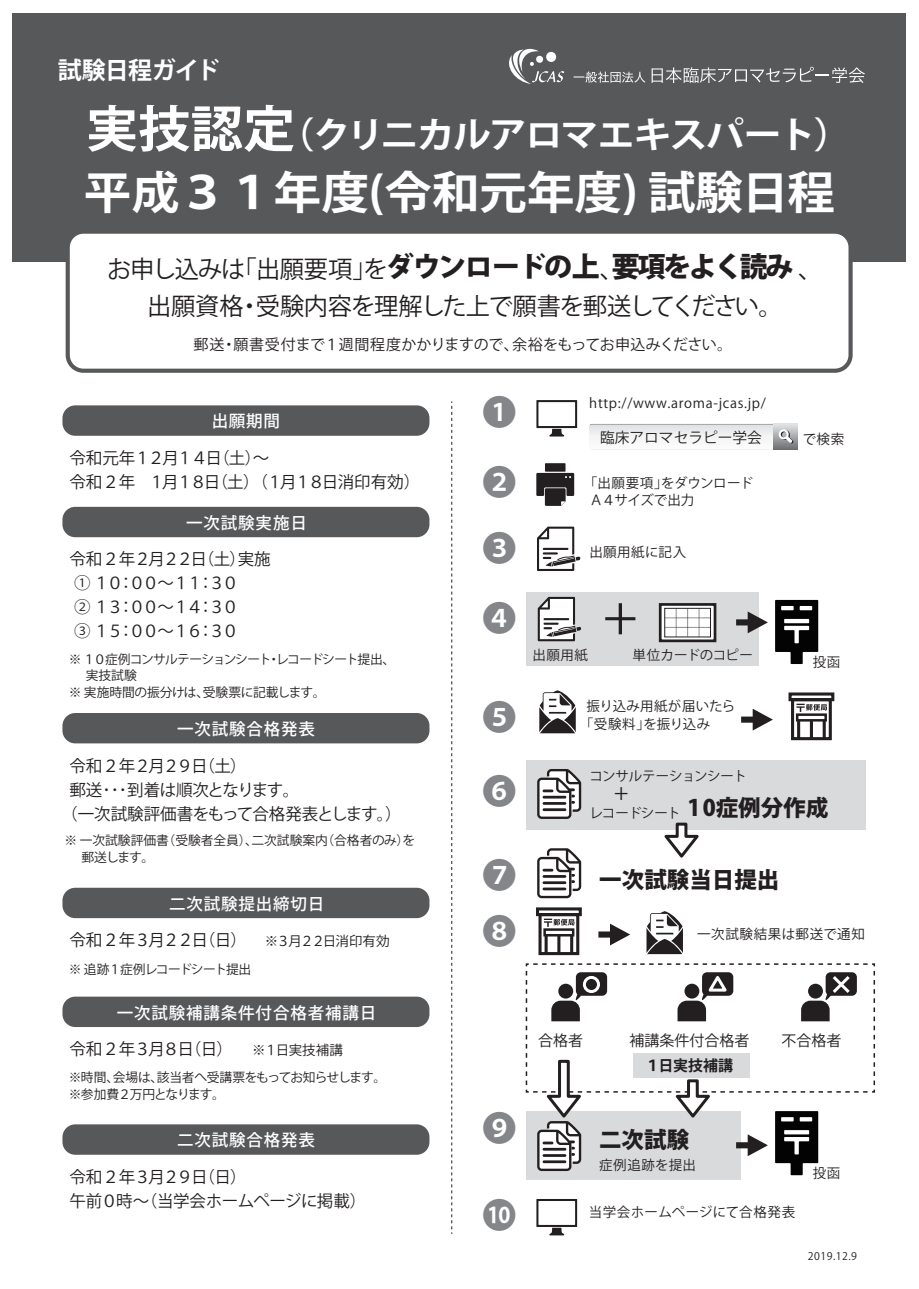
<style>
.page{position:relative;width:919px;height:1289px;background:#fff}
.page>*{position:absolute;margin:0;border:0;box-sizing:border-box;transform-origin:0 0}
.t1{font:51.6px "Hira Kaku Std N W7 90 ms RKSJ H";color:#231f20}
.t2{font:700 45px "Koz Go Pr 6 N";color:#fff;scale:1.05 1}
.t3{font:700 36px "Koz Go Pr 6 N";letter-spacing:-.05em;color:#fff;scale:1.05 1}
.t4{font:34.5px "Koz Go Pr 6 N";color:#848689}
.t5{font:24.15px/36.8px "Hira Kaku Std N W3 90 ms RKSJ H";letter-spacing:-.04em;color:#231f20;text-align:center}
.t6{font:700 24px "Koz Go Pr 6 N";letter-spacing:-.03em;color:#fff}
.t7{font:800 22.5px "Koz Go Pr 6 N";color:#231f20}
.t8{font:21.3px "Hira Kaku Std N W7 90 ms RKSJ H";color:#231f20}
.t9{font:16.5px "Hira Kaku Std N W4 90 ms RKSJ H";letter-spacing:-.085em;color:#231f20}
.t10{font:500 16.5px "Koz Go Pr 6 N";letter-spacing:.05em;color:#fff}
.t11{font:16.5px/24px "Hira Kaku Std N W4 90 ms RKSJ H";letter-spacing:-.12em;color:#231f20}
.t12{font:16.5px/24px "Hira Kaku Std N W4 90 ms RKSJ H";letter-spacing:-.035em;color:#231f20}
.t13{font:16.5px/24px "Hira Kaku Std N W4 90 ms RKSJ H";letter-spacing:-.135em;color:#231f20}
.t14{font:16.5px "Hira Kaku Std N W4 90 ms RKSJ H";letter-spacing:-.02em;color:#231f20}
.t15{font:16.5px "Hira Kaku Std N W4 90 ms RKSJ H";letter-spacing:-.055em;color:#231f20}
.t16{font:15px "Hira Kaku Std N W4 90 ms RKSJ H";letter-spacing:-.015em;color:#231f20}
.t17{font:15px "Hira Kaku Std N W7 90 ms RKSJ H";color:#231f20}
.t18{font:700 15px "Koz Go Pr 6 N";color:#231f20}
.t19{font:14.7px "Koz Go Pr 6 N";color:#231f20}
.t20{font:13.5px/18.5px "Hira Kaku Std N W4 90 ms RKSJ H";letter-spacing:.02em;color:#231f20}
.t21{font:13.5px "Hira Kaku Std N W4 90 ms RKSJ H";letter-spacing:.05em;color:#231f20}
.t22{font:13.5px "Hira Kaku Std N W4 90 ms RKSJ H";letter-spacing:-.02em;color:#231f20}
.t23{font:13.5px "Hira Kaku Std N W4 90 ms RKSJ H";letter-spacing:-.005em;color:#231f20}
.t24{font:13.5px "Hira Kaku Std N W4 90 ms RKSJ H";letter-spacing:-.03em;color:#231f20}
.t25{font:13.5px "Hira Kaku Std N W4 90 ms RKSJ H";letter-spacing:.04em;color:#231f20}
.t26{font:13.5px "Hira Kaku Std N W4 90 ms RKSJ H";letter-spacing:-.05em;color:#231f20}
.t27{font:12.75px/16.5px "Hira Kaku Std N W4 90 ms RKSJ H";letter-spacing:-.075em;color:#231f20}
.t28{font:12.75px/16.5px "Hira Kaku Std N W4 90 ms RKSJ H";color:#231f20}
.t29{font:12.75px "Hira Kaku Std N W4 90 ms RKSJ H";letter-spacing:-.08em;color:#231f20}
.t30{font:12.75px "Hira Kaku Std N W4 90 ms RKSJ H";letter-spacing:-.04em;color:#231f20}
.t31{font:12.75px "Hira Kaku Std N W4 90 ms RKSJ H";letter-spacing:-.085em;color:#231f20}
.t32{font:10.5px "Hira Kaku Std N W4 90 ms RKSJ H";letter-spacing:.05em;color:#231f20}
.s1{font-size:49.65px}
.s2{font-family:"Koz Go Pr 6 N";font-weight:800;font-size:28.05px}
.s3{font-size:13.5px}
</style>
<div class="page">
<div style="left:526px;top:1110px;width:215px;height:69px;background:#d9dadc"></div>
<div style="left:526px;top:760px;width:339px;height:69px;background:#d9dadc"></div>
<div style="left:526px;top:591px;width:232px;height:74px;background:#d9dadc"></div>
<div style="left:12px;top:13px;width:893px;height:249px;background:#57585a"></div>
<div style="left:62px;top:405px;width:367px;height:31px;background:#57585a;border-radius:13px"></div>
<svg style="left:651px;top:67px;width:213px;height:16px"></svg>
<svg style="left:573px;top:71px;width:72px;height:12px"></svg>
<svg style="left:509px;top:48px;width:55px;height:36px"></svg>
<div style="left:62px;top:507px;width:367px;height:30px;background:#57585a;border-radius:13px"></div>
<svg style="left:536px;top:400px;width:41px;height:36px"></svg>
<div style="left:589px;top:424px;width:208px;height:25px;background:#a9aaad;border-radius:2px"></div>
<div style="left:589px;top:425px;width:208px;height:24px;background:linear-gradient(to bottom,#e4e5e7,#fdfdfd)"></div>
<svg style="left:773px;top:424px;width:24px;height:25px"></svg>
<svg style="left:778px;top:429px;width:15px;height:15px"></svg>
<svg style="left:536px;top:1199px;width:41px;height:36px"></svg>
<svg style="left:537px;top:526px;width:44px;height:45px"></svg>
<div style="left:788px;top:692px;width:46px;height:9px;border:3px solid #231f20"></div>
<div style="left:795px;top:713px;width:31px;height:8px;border:3px solid #231f20"></div>
<div style="left:791px;top:698px;width:40px;height:42px;border:3px solid #231f20"></div>
<hr style="left:797px;top:720px;width:3px;height:18px;background:#231f20">
<hr style="left:822px;top:720px;width:3px;height:18px;background:#231f20">
<hr style="left:809px;top:720px;width:3px;height:18px;background:#231f20">
<svg style="left:796px;top:703px;width:31px;height:9px"></svg>
<svg style="left:539px;top:690px;width:36px;height:43px"></svg>
<svg style="left:646px;top:911px;width:37px;height:43px"></svg>
<svg style="left:537px;top:597px;width:44px;height:44px"></svg>
<svg style="left:775px;top:600px;width:43px;height:64px"></svg>
<svg style="left:658px;top:603px;width:58px;height:39px"></svg>
<svg style="left:664px;top:608px;width:47px;height:29px"></svg>
<svg style="left:736px;top:611px;width:31px;height:22px"></svg>
<svg style="left:741px;top:708px;width:31px;height:22px"></svg>
<div style="left:536px;top:907px;width:45px;height:9px;border:3px solid #231f20"></div>
<div style="left:543px;top:928px;width:31px;height:8px;border:3px solid #231f20"></div>
<div style="left:538px;top:913px;width:41px;height:42px;border:3px solid #231f20"></div>
<hr style="left:544px;top:935px;width:3px;height:18px;background:#231f20">
<hr style="left:570px;top:935px;width:3px;height:18px;background:#231f20">
<hr style="left:557px;top:935px;width:3px;height:18px;background:#231f20">
<svg style="left:544px;top:918px;width:30px;height:8px"></svg>
<svg style="left:598px;top:923px;width:32px;height:22px"></svg>
<svg style="left:536px;top:463px;width:38px;height:43px"></svg>
<svg style="left:537px;top:769px;width:44px;height:50px;background:#a7a5a6"></svg>
<svg style="left:537px;top:848px;width:44px;height:50px"></svg>
<div style="left:62px;top:713px;width:367px;height:30px;background:#57585a;border-radius:13px"></div>
<div style="left:62px;top:887px;width:367px;height:31px;background:#57585a;border-radius:13px"></div>
<div style="left:62px;top:996px;width:367px;height:31px;background:#57585a;border-radius:13px"></div>
<div style="left:62px;top:1124px;width:367px;height:30px;background:#57585a;border-radius:13px"></div>
<svg style="left:451px;top:401px;width:1px;height:832px"></svg>
<svg style="left:659px;top:822px;width:44px;height:36px"></svg>
<svg style="left:525px;top:963px;width:350px;height:212px"></svg>
<div style="left:68px;top:232px;width:782px;height:139px;background:#fff;border-radius:16px"></div>
<div style="left:66px;top:229px;width:786px;height:144px;border:4px solid #57585a;border-radius:16px"></div>
<h3 class="t6" style="left:58px;top:56px;width:163px">試験日程ガイド</h3>
<h3 class="t3" style="left:86px;top:115px;width:730px"><span class="s1">実技認定</span>（クリニカルアロマエキスパート）</h3>
<h2 class="t2" style="left:84px;top:167px;width:717px">平成３１年度(令和元年度) 試験日程</h2>
<h3 class="t5" style="left:107px;top:251px;width:716px">お申し込みは「出願要項」を<span class="s2">ダウンロードの上</span>、<span class="s2">要項をよく読み</span>、出願資格・受験内容を理解した上で願書を郵送してください。</h3>
<p class="t16" style="left:194px;top:336px;width:540px">郵送・願書受付まで１週間程度かかりますので、余裕をもってお申込みください。</p>
<p class="t10" style="left:212px;top:412px;width:70px">出願期間</p>
<p class="t11" style="left:69px;top:446px;width:352px">令和元年１２月１４日（土）～<br>令和２年 １月１８日（土）（１月１８日消印有効）</p>
<p class="t10" style="left:186px;top:513px;width:122px">一次試験実施日</p>
<p class="t13" style="left:69px;top:547px;width:203px">令和２年２月２２日（土）実施<br>① １０：００～１１：３０</p>
<p class="t9" style="left:74px;top:621px;width:166px">③ １５：００～１６：３０</p>
<p class="t9" style="left:74px;top:598px;width:166px">② １３：００～１４：３０</p>
<p class="t29" style="left:69px;top:652px;width:328px">※ １０症例コンサルテーションシート・レコードシート提出、</p>
<p class="t30" style="left:86px;top:668px;width:52px">実技試験</p>
<p class="t30" style="left:69px;top:685px;width:258px">※ 実施時間の振分けは、受験票に記載します。</p>
<p class="t10" style="left:177px;top:719px;width:139px">一次試験合格発表</p>
<p class="t9" style="left:69px;top:756px;width:179px">令和２年２月２９日（土）</p>
<p class="t15" style="left:69px;top:780px;width:231px">郵送･･･到着は順次となります。</p>
<p class="t14" style="left:61px;top:804px;width:342px">（一次試験評価書をもって合格発表とします。）</p>
<p class="t28" style="left:81px;top:832px;width:335px;text-indent:-17px">※ 一次試験評価書（受験者全員）、二次試験案内（合格者のみ）を郵送します。</p>
<p class="t10" style="left:169px;top:894px;width:157px">二次試験提出締切日</p>
<p class="t9" style="left:69px;top:930px;width:321px">令和２年３月２２日（日）<span class="s3">　 ※３月２２日消印有効</span></p>
<p class="t31" style="left:69px;top:961px;width:184px">※ 追跡１症例レコードシート提出</p>
<p class="t10" style="left:117px;top:1003px;width:261px">一次試験補講条件付合格者補講日</p>
<p class="t9" style="left:69px;top:1039px;width:275px">令和２年３月８日（日）<span class="s3">　※１日実技補講</span></p>
<p class="t27" style="left:69px;top:1069px;width:319px">※時間、会場は、該当者へ受講票をもってお知らせします。※参加費２万円となります。</p>
<p class="t10" style="left:177px;top:1131px;width:139px">二次試験合格発表</p>
<p class="t12" style="left:69px;top:1165px;width:298px">令和２年３月２９日（日）<br>午前０時～（当学会ホームページに掲載）</p>
<h3 class="t4" style="left:482px;top:393px;width:36px">❶</h3>
<h3 class="t4" style="left:482px;top:462px;width:36px">❷</h3>
<h3 class="t4" style="left:482px;top:528px;width:36px">❸</h3>
<p class="t21" style="left:589px;top:395px;width:178px">http://www.aroma-jcas.jp/</p>
<p class="t19" style="left:600px;top:429px;width:163px">臨床アロマセラピー学会</p>
<p class="t23" style="left:583px;top:475px;width:171px">「出願要項」をダウンロード</p>
<p class="t22" style="left:589px;top:492px;width:106px">Ａ４サイズで出力</p>
<p class="t20" style="left:589px;top:543px;width:98px">出願用紙に記入</p>
<h3 class="t4" style="left:482px;top:599px;width:36px">❹</h3>
<h1 class="t1" style="left:603px;top:586px;width:36px">+</h1>
<p class="t22" style="left:632px;top:647px;width:122px">単位カードのコピー</p>
<p class="t20" style="left:532px;top:645px;width:57px">出願用紙</p>
<h3 class="t4" style="left:482px;top:697px;width:36px">❺</h3>
<p class="t20" style="left:579px;top:697px;width:157px;text-indent:7px">振り込み用紙が届いたら「受験料」を振り込み</p>
<p class="t20" style="left:802px;top:429px;width:43px">で検索</p>
<p class="t20" style="left:812px;top:653px;width:29px">投函</p>
<h3 class="t4" style="left:482px;top:771px;width:36px">❻</h3>
<h3 class="t4" style="left:482px;top:855px;width:36px">❼</h3>
<h3 class="t4" style="left:482px;top:912px;width:36px">❽</h3>
<p class="t24" style="left:589px;top:768px;width:159px">コンサルテーションシート</p>
<p class="t26" style="left:589px;top:805px;width:93px">レコードシート</p>
<p class="t8" style="left:614px;top:780px;width:16px">+</p>
<h3 class="t7" style="left:687px;top:795px;width:142px">10症例分作成</h3>
<h3 class="t7" style="left:599px;top:866px;width:181px">一次試験当日提出</h3>
<p class="t21" style="left:697px;top:926px;width:169px">一次試験結果は郵送で通知</p>
<h3 class="t4" style="left:482px;top:1109px;width:36px">❾</h3>
<p class="t17" style="left:538px;top:1032px;width:46px">合格者</p>
<p class="t17" style="left:629px;top:1032px;width:121px">補講条件付合格者</p>
<p class="t17" style="left:781px;top:1032px;width:61px">不合格者</p>
<p class="t18" style="left:645px;top:1056px;width:90px">１日実技補講</p>
<h3 class="t7" style="left:599px;top:1127px;width:91px">二次試験</h3>
<p class="t25" style="left:599px;top:1157px;width:98px">症例追跡を提出</p>
<p class="t20" style="left:589px;top:1203px;width:208px">当学会ホームページにて合格発表</p>
<p class="t20" style="left:812px;top:1164px;width:29px">投函</p>
<p class="t32" style="left:807px;top:1250px;width:51px">2019.12.9</p>
</div>
